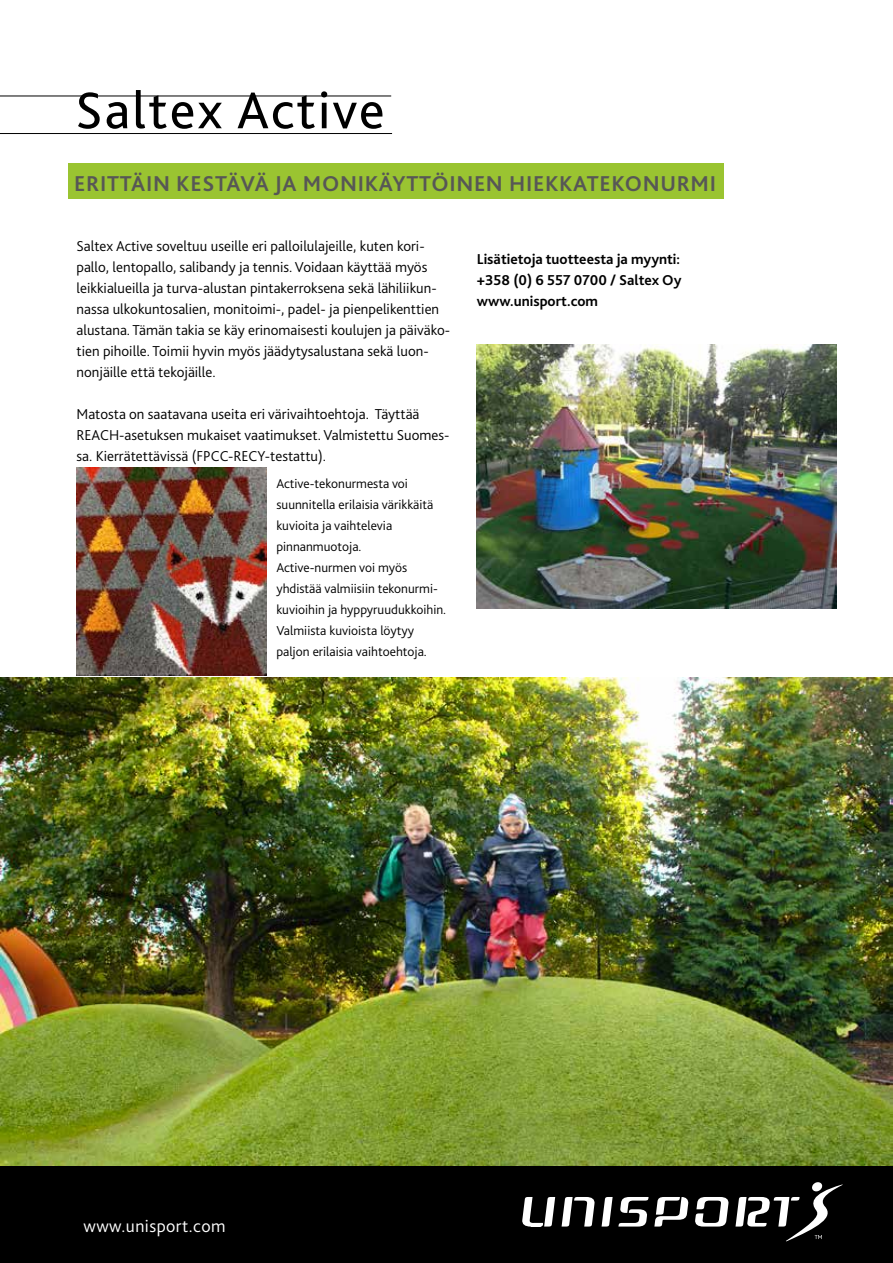
<style>
.page{position:relative;width:893px;height:1263px;background:#fff}
.page>*{position:absolute;margin:0;border:0;box-sizing:border-box;transform-origin:0 0}
.t1{font:54px "Bliss 2";letter-spacing:.04em;color:#000}
.t2{font:700 22.5px "Bliss 2";letter-spacing:.03em;color:#575756}
.t3{font:300 18px "Bliss 2";letter-spacing:.025em;color:#fff}
.t4{font:300 15px/21px "Bliss 2";color:#000}
.t5{font:700 15px/21px "Bliss 2";color:#000;text-align:justify}
.t6{font:300 13.5px/21px "Bliss 2";color:#000}
</style>
<div class="page">
<div style="left:0;top:1165px;width:893px;height:98px;background:#000"></div>
<svg style="left:522px;top:1182px;width:321px;height:59px"></svg>
<img style="left:476px;top:345px;width:361px;height:263px">
<div style="left:68px;top:164px;width:656px;height:35px;background:#9ac431"></div>
<hr style="left:0;top:96px;width:391px;height:1px;background:#000">
<hr style="left:0;top:133px;width:392px;height:1px;background:#000">
<img style="left:77px;top:468px;width:190px;height:207px">
<img style="left:0;top:677px;width:893px;height:488px">
<h1 class="t1" style="left:75px;top:77px;width:311px">Saltex Active</h1>
<h2 class="t2" style="left:74px;top:169px;width:643px">ERITTÄIN KESTÄVÄ JA MONIKÄYTTÖINEN HIEKKATEKONURMI</h2>
<p class="t4" style="left:77px;top:235px;width:375px">Saltex Active soveltuu useille eri palloilulajeille, kuten kori&shy;pallo, lentopallo, salibandy ja tennis. Voidaan käyttää myös leikkialueilla ja turva-alustan pintakerroksena sekä lähiliikun&shy;nassa ulkokuntosalien, monitoimi-, padel- ja pienpelikenttien alustana. Tämän takia se käy erinomaisesti koulujen ja päiväko&shy;tien pihoille. Toimii hyvin myös jäädytysalustana sekä luon&shy;nonjäille että tekojäille.</p>
<p class="t4" style="left:77px;top:403px;width:374px">Matosta on saatavana useita eri värivaihtoehtoja. Täyttää<br>REACH-asetuksen mukaiset vaatimukset. Valmistettu Suomes&shy;sa. Kierrätettävissä (FPCC-RECY-testattu).</p>
<p class="t6" style="left:276px;top:473px;width:171px">Active-tekonurmesta voi suunnitella erilaisia värikkäitä kuvioita ja vaihtelevia pinnanmuotoja.<br>Active-nurmen voi myös yhdistää valmiisiin tekonurmi&shy;kuvioihin ja hyppyruudukkoihin.<br>Valmiista kuvioista löytyy paljon erilaisia vaihtoehtoja.</p>
<p class="t5" style="left:477px;top:249px;width:206px">Lisätietoja tuotteesta ja myynti: +358 (0) 6 557 0700 / Saltex Oy www.unisport.com</p>
<p class="t3" style="left:83px;top:1215px;width:144px">www.unisport.com</p>
</div>
